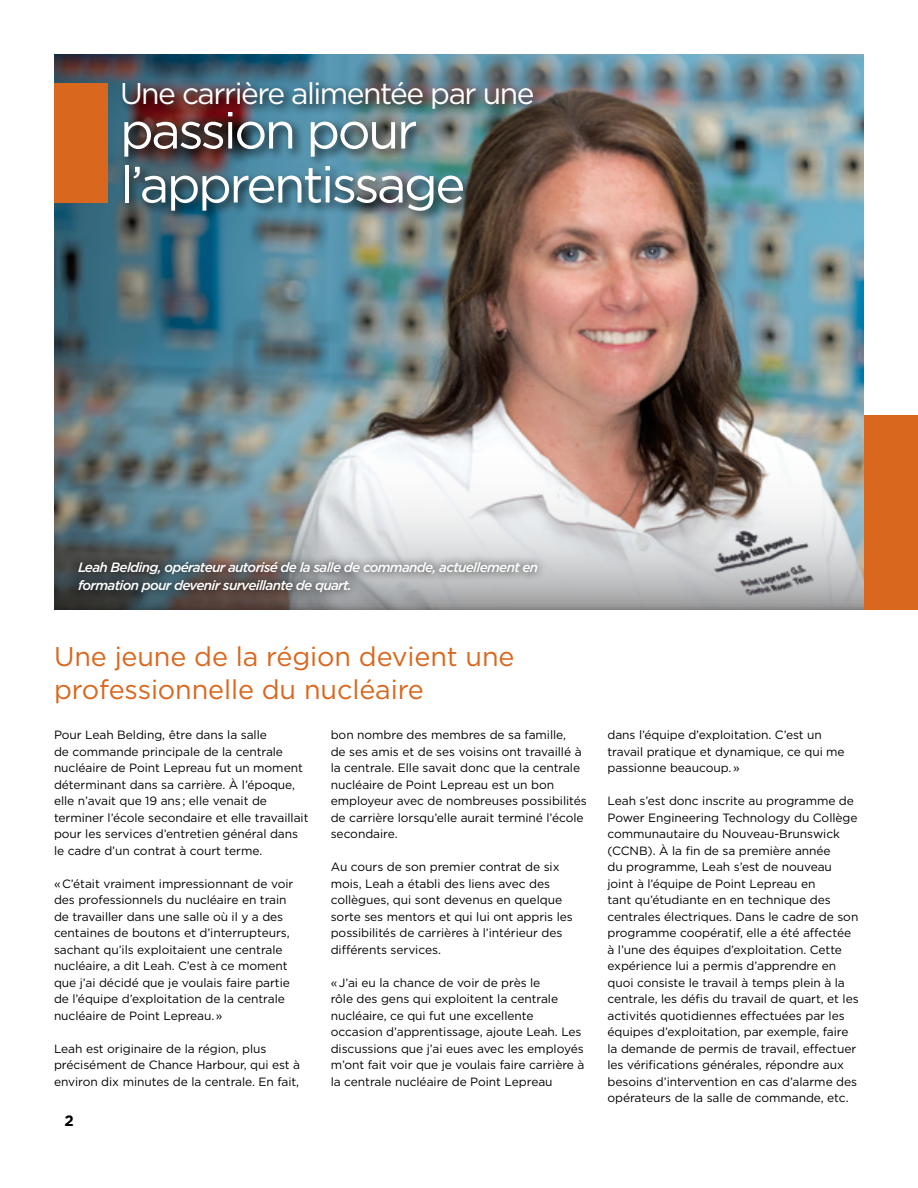
<style>
.page{position:relative;width:918px;height:1188px;background:#fff}
.page>*{position:absolute;margin:0;border:0;box-sizing:border-box;transform-origin:0 0}
.t1{font:51px/54px "Gotham";letter-spacing:-.05em;color:#fff}
.t2{font:30px "Gotham";letter-spacing:-.05em;color:#fff}
.t3{font:27px/33px "Gotham";letter-spacing:-.005em;color:#d9671d}
.t4{font:700 15px "Gotham";color:#000}
.t5{font:italic 500 13.5px/18px "Gotham";letter-spacing:-.05em;color:#fff}
.t6{font:12px/16.5px "Gotham";letter-spacing:-.005em;color:#000}
</style>
<div class="page">
<div style="left:842px;top:415px;width:76px;height:195px;background:#d9671d"></div>
<img style="left:54px;top:54px;width:810px;height:361px">
<div style="left:120px;top:78px;width:426px;height:144px;background:#000;opacity:.75"></div>
<div style="left:54px;top:83px;width:54px;height:119px;background:#d9671d"></div>
<img style="left:54px;top:415px;width:810px;height:195px">
<div style="left:68px;top:553px;width:479px;height:49px;background:#000;opacity:.75"></div>
<h2 class="t2" style="left:120px;top:74px;width:416px">Une carrière alimentée par une</h2>
<h1 class="t1" style="left:120px;top:102px;width:347px">passion pour l’apprentissage</h1>
<p class="t5" style="left:78px;top:558px;width:462px">Leah Belding, opérateur autorisé de la salle de commande, actuellement en formation pour devenir surveillante de quart.</p>
<h3 class="t3" style="left:54px;top:639px;width:462px">Une jeune de la région devient une professionnelle du nucléaire</h3>
<p class="t6" style="left:54px;top:726px;width:256px">Pour Leah Belding, être dans la salle<br>de commande principale de la centrale nucléaire de Point Lepreau fut un moment déterminant dans sa carrière. À l’époque, elle n’avait que 19 ans ; elle venait de terminer l’école secondaire et elle travaillait pour les services d’entretien général dans le cadre d’un contrat à court terme.</p>
<p class="t6" style="left:54px;top:875px;width:241px">« C’était vraiment impressionnant de voir des professionnels du nucléaire en train de travailler dans une salle où il y a des centaines de boutons et d’interrupteurs, sachant qu’ils exploitaient une centrale nucléaire, a dit Leah. C’est à ce moment que j’ai décidé que je voulais faire partie de l’équipe d’exploitation de la centrale nucléaire de Point Lepreau. »</p>
<p class="t6" style="left:54px;top:1040px;width:248px">Leah est originaire de la région, plus précisément de Chance Harbour, qui est à environ dix minutes de la centrale. En fait,</p>
<p class="t6" style="left:331px;top:726px;width:258px">bon nombre des membres de sa famille,<br>de ses amis et de ses voisins ont travaillé à la centrale. Elle savait donc que la centrale nucléaire de Point Lepreau est un bon employeur avec de nombreuses possibilités de carrière lorsqu’elle aurait terminé l’école secondaire.</p>
<p class="t6" style="left:331px;top:858px;width:244px">Au cours de son premier contrat de six mois, Leah a établi des liens avec des collègues, qui sont devenus en quelque sorte ses mentors et qui lui ont appris les possibilités de carrières à l’intérieur des différents services.</p>
<p class="t6" style="left:331px;top:974px;width:255px">« J’ai eu la chance de voir de près le<br>rôle des gens qui exploitent la centrale nucléaire, ce qui fut une excellente occasion d’apprentissage, ajoute Leah. Les discussions que j’ai eues avec les employés m’ont fait voir que je voulais faire carrière à la centrale nucléaire de Point Lepreau</p>
<p class="t4" style="left:64px;top:1111px;width:11px">2</p>
<p class="t6" style="left:607px;top:726px;width:239px">dans l’équipe d’exploitation. C’est un travail pratique et dynamique, ce qui me passionne beaucoup. »</p>
<p class="t6" style="left:607px;top:792px;width:253px">Leah s’est donc inscrite au programme de Power Engineering Technology du Collège communautaire du Nouveau-Brunswick (CCNB). À la fin de sa première année<br>du programme, Leah s’est de nouveau joint à l’équipe de Point Lepreau en<br>tant qu’étudiante en en technique des centrales électriques. Dans le cadre de son programme coopératif, elle a été affectée à l’une des équipes d’exploitation. Cette expérience lui a permis d’apprendre en quoi consiste le travail à temps plein à la centrale, les défis du travail de quart, et les activités quotidiennes effectuées par les équipes d’exploitation, par exemple, faire la demande de permis de travail, effectuer les vérifications générales, répondre aux besoins d’intervention en cas d’alarme des opérateurs de la salle de commande, etc.</p>
</div>
